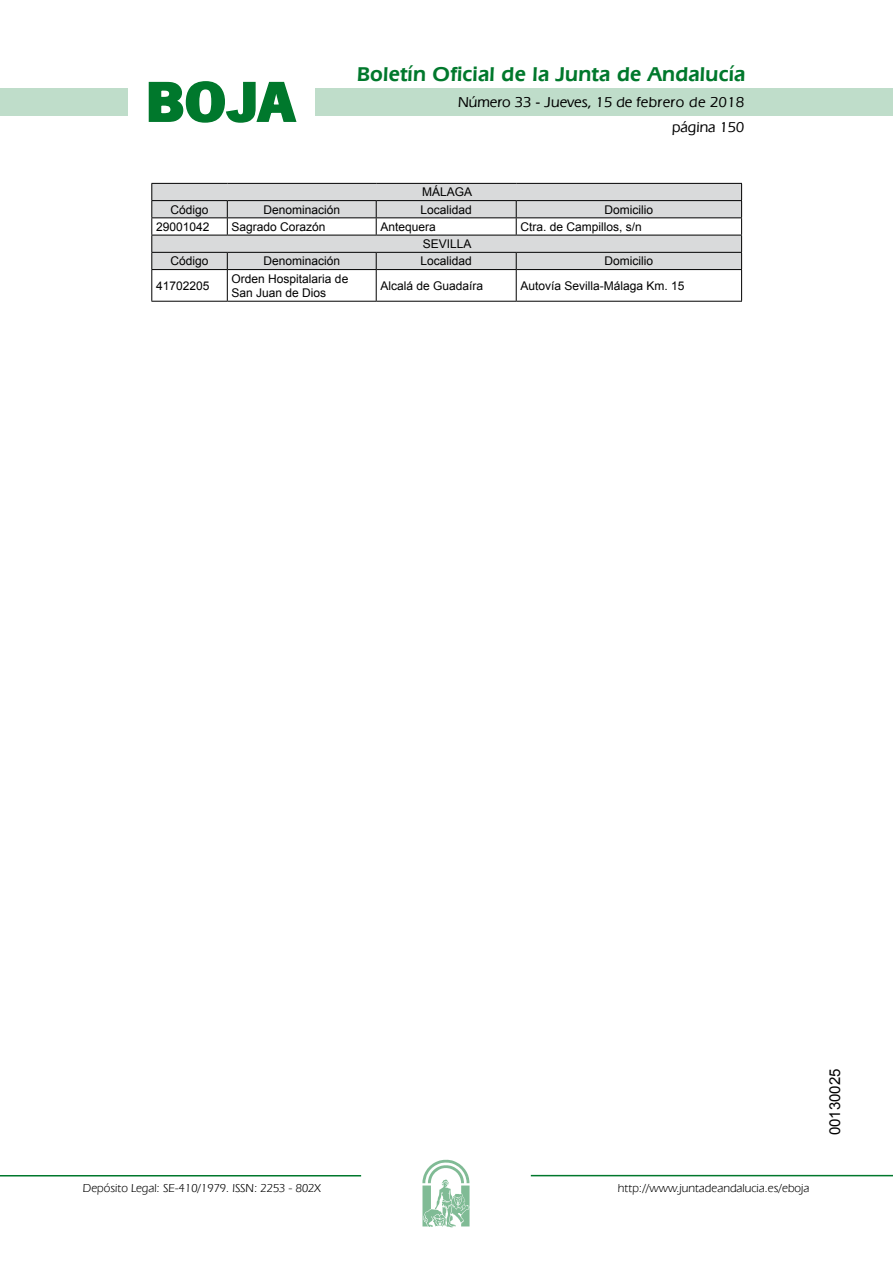
<style>
.page{position:relative;width:893px;height:1263px;background:#fff}
.page>*{position:absolute;margin:0;border:0;box-sizing:border-box;transform-origin:0 0}
.t1{font:700 57.75px "News Got T";color:#00782c;scale:1.14 1}
.t2{font:600 21px "Eras IT Cby BT";letter-spacing:.01em;color:#00782c}
.t3{font:500 15px/24.5px "Eras IT Cby BT";color:#000;text-align:right}
.t4{font:15px "Arial";color:#000}
.t5{font:12px/14.4px "Arial";color:#000}
.t6{font:12px "Eras IT Cby BT";color:#000}
</style>
<div class="page">
<div style="left:315px;top:88px;width:577px;height:28px;background:#bfddca"></div>
<div style="left:0;top:88px;width:128px;height:28px;background:#bfddca"></div>
<hr style="left:0;top:1175px;width:361px;height:2px;background:#00782c">
<svg style="left:422px;top:1159px;width:47px;height:68px"></svg>
<hr style="left:531px;top:1175px;width:361px;height:1px;background:#00782c">
<svg style="left:148px;top:81px;width:149px;height:42px"></svg>
<svg style="left:152px;top:184px;width:589px;height:85px;fill:#d9dadb"></svg>
<hr style="left:151px;top:183px;width:76px;height:1px;background:#000">
<hr style="left:227px;top:183px;width:149px;height:1px;background:#000">
<hr style="left:376px;top:183px;width:140px;height:1px;background:#000">
<hr style="left:516px;top:183px;width:226px;height:1px;background:#000">
<hr style="left:151px;top:200px;width:76px;height:1px;background:#000">
<hr style="left:227px;top:200px;width:149px;height:1px;background:#000">
<hr style="left:376px;top:200px;width:140px;height:1px;background:#000">
<hr style="left:516px;top:200px;width:226px;height:1px;background:#000">
<hr style="left:151px;top:217px;width:76px;height:1px;background:#000">
<hr style="left:227px;top:217px;width:149px;height:1px;background:#000">
<svg style="left:227px;top:201px;width:1px;height:34px"></svg>
<hr style="left:376px;top:217px;width:140px;height:1px;background:#000">
<svg style="left:376px;top:201px;width:1px;height:34px"></svg>
<hr style="left:516px;top:217px;width:226px;height:1px;background:#000">
<svg style="left:516px;top:201px;width:1px;height:34px"></svg>
<hr style="left:151px;top:235px;width:76px;height:1px;background:#000">
<hr style="left:227px;top:235px;width:149px;height:1px;background:#000">
<hr style="left:376px;top:235px;width:140px;height:1px;background:#000">
<hr style="left:516px;top:235px;width:226px;height:1px;background:#000">
<hr style="left:151px;top:252px;width:76px;height:1px;background:#000">
<svg style="left:151px;top:184px;width:1px;height:85px"></svg>
<hr style="left:227px;top:252px;width:149px;height:1px;background:#000">
<svg style="left:227px;top:253px;width:1px;height:16px"></svg>
<hr style="left:376px;top:252px;width:140px;height:1px;background:#000">
<svg style="left:376px;top:253px;width:1px;height:16px"></svg>
<hr style="left:516px;top:252px;width:226px;height:1px;background:#000">
<svg style="left:516px;top:253px;width:1px;height:16px"></svg>
<svg style="left:741px;top:184px;width:1px;height:85px"></svg>
<hr style="left:151px;top:269px;width:76px;height:1px;background:#000">
<hr style="left:151px;top:270px;width:1px;height:31px;background:#000">
<hr style="left:227px;top:269px;width:149px;height:1px;background:#000">
<hr style="left:227px;top:270px;width:1px;height:31px;background:#000">
<hr style="left:376px;top:269px;width:140px;height:1px;background:#000">
<hr style="left:376px;top:270px;width:1px;height:31px;background:#000">
<hr style="left:516px;top:269px;width:226px;height:1px;background:#000">
<hr style="left:516px;top:270px;width:1px;height:31px;background:#000">
<hr style="left:741px;top:270px;width:1px;height:31px;background:#000">
<hr style="left:151px;top:301px;width:76px;height:1px;background:#000">
<hr style="left:227px;top:301px;width:149px;height:1px;background:#000">
<hr style="left:376px;top:301px;width:140px;height:1px;background:#000">
<hr style="left:516px;top:301px;width:226px;height:1px;background:#000">
<h1 class="t1" style="left:145px;top:68px;width:133px">BOJA</h1>
<h2 class="t2" style="left:357px;top:62px;width:390px">Boletín Oficial de la Junta de Andalucía</h2>
<p class="t3" style="left:458px;top:90px;width:288px">Número 33 - Jueves, 15 de febrero de 2018 página 150</p>
<p class="t5" style="left:422px;top:185px;width:52px">MÁLAGA</p>
<p class="t5" style="left:170px;top:202px;width:40px">Código</p>
<p class="t5" style="left:263px;top:202px;width:78px">Denominación</p>
<p class="t5" style="left:420px;top:202px;width:53px">Localidad</p>
<p class="t5" style="left:604px;top:202px;width:50px">Domicilio</p>
<p class="t5" style="left:156px;top:220px;width:55px">29001042</p>
<p class="t5" style="left:231px;top:220px;width:96px">Sagrado Corazón</p>
<p class="t5" style="left:380px;top:220px;width:57px">Antequera</p>
<p class="t5" style="left:520px;top:220px;width:123px">Ctra. de Campillos, s/n</p>
<p class="t5" style="left:422px;top:237px;width:50px">SEVILLA</p>
<p class="t5" style="left:170px;top:254px;width:40px">Código</p>
<p class="t5" style="left:263px;top:254px;width:78px">Denominación</p>
<p class="t5" style="left:420px;top:254px;width:53px">Localidad</p>
<p class="t5" style="left:604px;top:254px;width:50px">Domicilio</p>
<p class="t5" style="left:156px;top:278px;width:55px">41702205</p>
<p class="t5" style="left:231px;top:271px;width:118px">Orden Hospitalaria de<br>San Juan de Dios</p>
<p class="t5" style="left:380px;top:278px;width:104px">Alcalá de Guadaíra</p>
<p class="t5" style="left:520px;top:278px;width:166px">Autovía Sevilla-Málaga Km. 15</p>
<p class="t6" style="left:83px;top:1181px;width:239px">Depósito Legal: SE-410/1979. ISSN: 2253 - 802X</p>
<p class="t6" style="left:618px;top:1181px;width:193px">http://www.juntadeandalucia.es/eboja</p>
<p class="t4" style="left:825px;top:1135px;width:68px;rotate:-90deg">00130025</p>
</div>
